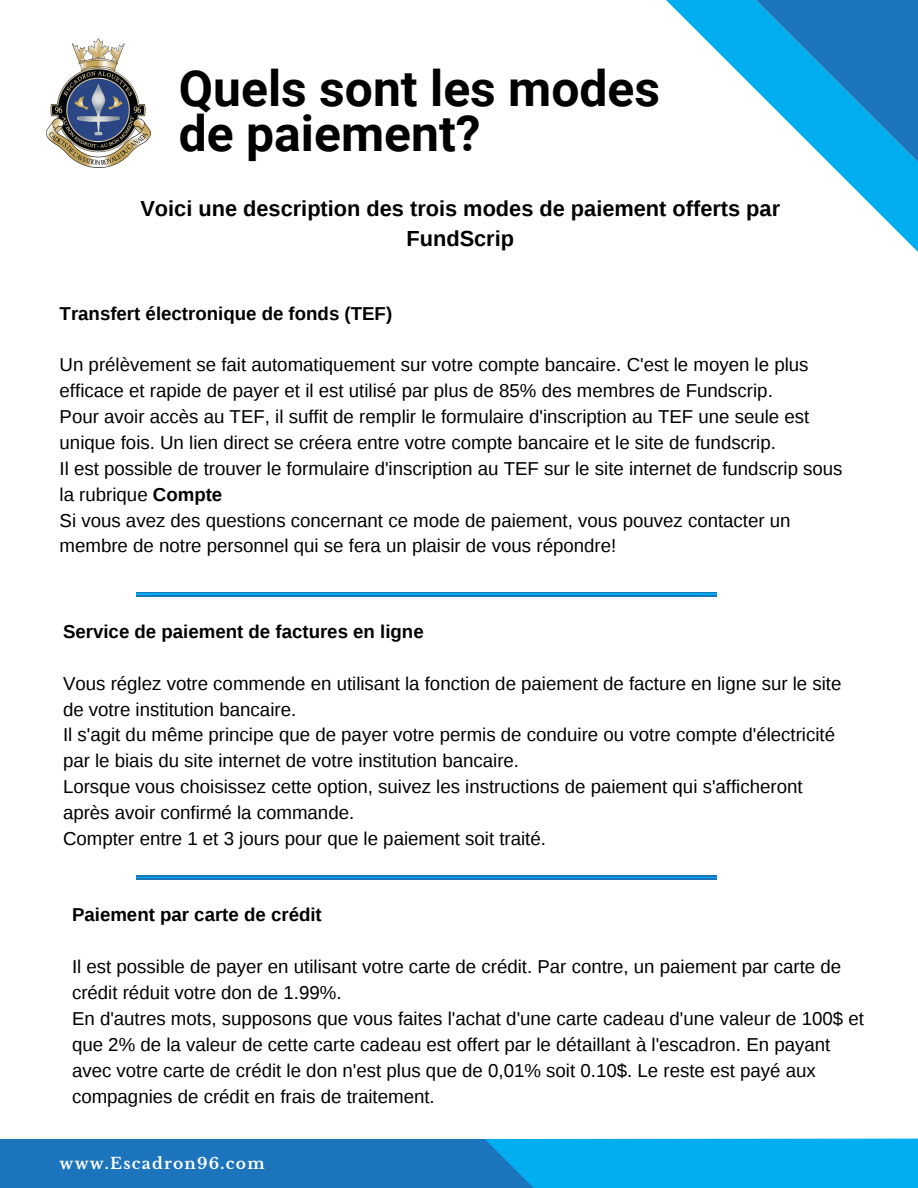
<style>
.page{position:relative;width:918px;height:1188px;background:#fff}
.page>*{position:absolute;margin:0;border:0;box-sizing:border-box;transform-origin:0 0}
.t1{font:700 49.8px/45px "Roboto";color:#000}
.t2{font:700 21.75px/30.3px "Liberation Sans";color:#000;text-align:center}
.t3{font:18.75px/25.8px "Liberation Sans";color:#000}
.t4{font:700 18.75px "Liberation Sans";color:#000}
.t5{font:700 15.6px "Libre Baskerville";letter-spacing:.08em;color:#fff}
.s1{font-weight:700}
</style>
<div class="page">
<div style="left:0;top:1140px;width:735px;height:48px;background:#1c75bc"></div>
<svg style="left:484px;top:875px;width:434px;height:313px"></svg>
<svg style="left:673px;top:0;width:245px;height:247px"></svg>
<img style="left:46px;top:38px;width:105px;height:130px">
<hr style="left:136px;top:875px;width:580px;height:2px;background:#1c75bc">
<hr style="left:136px;top:877px;width:580px;height:1px;background:#00aeef">
<hr style="left:136px;top:878px;width:580px;height:2px;background:#1c75bc">
<hr style="left:136px;top:592px;width:580px;height:1px;background:#1c75bc">
<hr style="left:136px;top:593px;width:580px;height:2px;background:#00aeef">
<hr style="left:136px;top:595px;width:580px;height:1px;background:#1c75bc">
<h1 class="t1" style="left:179px;top:67px;width:483px">Quels sont les modes de paiement?</h1>
<p class="t2" style="left:140px;top:193px;width:641px">Voici une description des trois modes de paiement offerts par<br>FundScrip</p>
<p class="t4" style="left:60px;top:303px;width:334px">Transfert électronique de fonds (TEF)</p>
<p class="t3" style="left:60px;top:352px;width:785px">Un prélèvement se fait automatiquement sur votre compte bancaire. C'est le moyen le plus efficace et rapide de payer et il est utilisé par plus de 85% des membres de Fundscrip.<br>Pour avoir accès au TEF, il suffit de remplir le formulaire d'inscription au TEF une seule est unique fois. Un lien direct se créera entre votre compte bancaire et le site de fundscrip.<br>Il est possible de trouver le formulaire d'inscription au TEF sur le site internet de fundscrip sous la rubrique <span class="s1">Compte<br></span>Si vous avez des questions concernant ce mode de paiement, vous pouvez contacter un membre de notre personnel qui se fera un plaisir de vous répondre!</p>
<p class="t4" style="left:63px;top:621px;width:362px">Service de paiement de factures en ligne</p>
<p class="t3" style="left:63px;top:670px;width:780px">Vous réglez votre commende en utilisant la fonction de paiement de facture en ligne sur le site de votre institution bancaire.<br>Il s'agit du même principe que de payer votre permis de conduire ou votre compte d'électricité par le biais du site internet de votre institution bancaire.<br>Lorsque vous choisissez cette option, suivez les instructions de paiement qui s'afficheront après avoir confirmé la commande.<br>Compter entre 1 et 3 jours pour que le paiement soit traité.</p>
<p class="t4" style="left:72px;top:904px;width:251px">Paiement par carte de crédit</p>
<p class="t3" style="left:72px;top:954px;width:793px">Il est possible de payer en utilisant votre carte de crédit. Par contre, un paiement par carte de crédit réduit votre don de 1.99%.<br>En d'autres mots, supposons que vous faites l'achat d'une carte cadeau d'une valeur de 100$ et que 2% de la valeur de cette carte cadeau est offert par le détaillant à l'escadron. En payant avec votre carte de crédit le don n'est plus que de 0,01% soit 0.10$. Le reste est payé aux compagnies de crédit en frais de traitement.</p>
<p class="t5" style="left:60px;top:1154px;width:207px">www.Escadron96.com</p>
</div>
